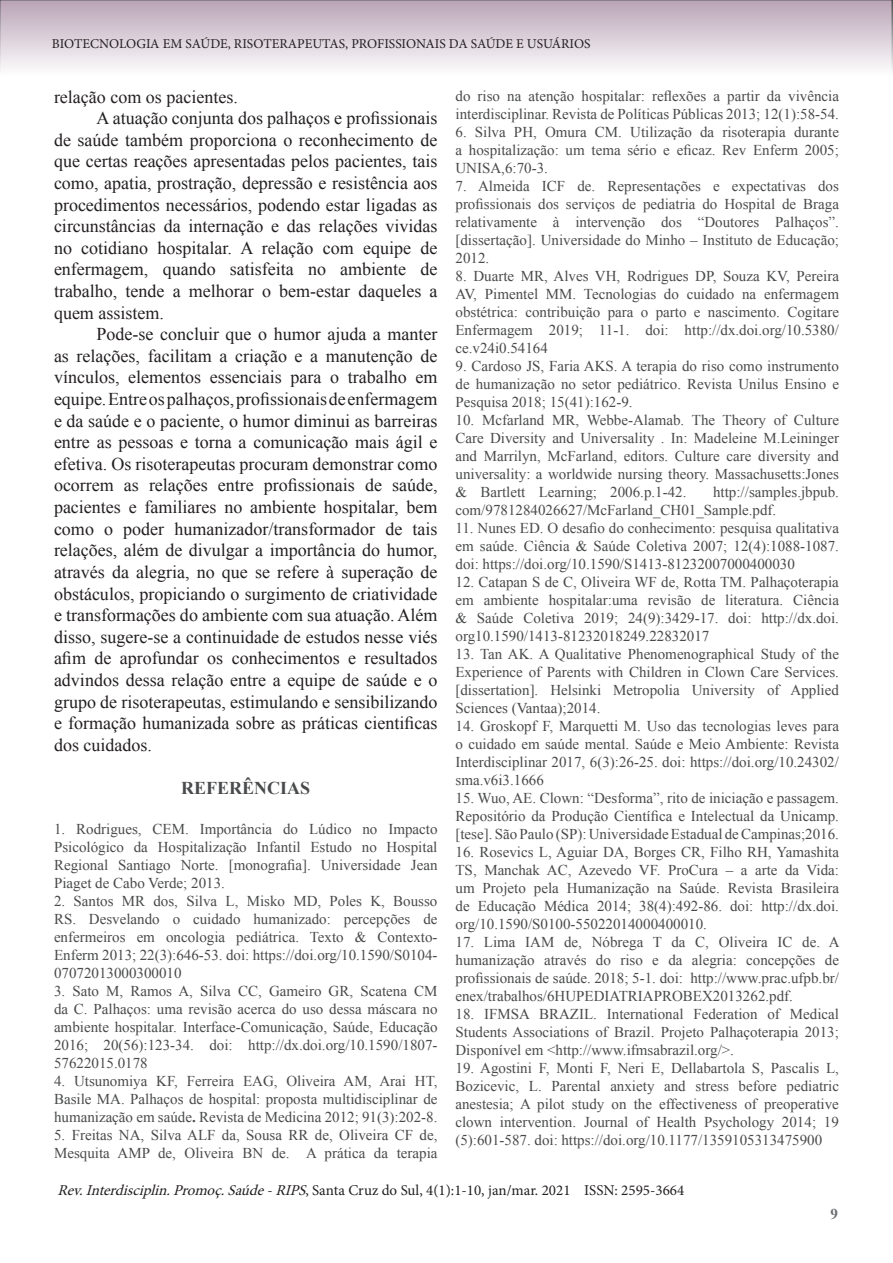
<style>
.page{position:relative;width:893px;height:1263px;background:#fff}
.page>*{position:absolute;margin:0;border:0;box-sizing:border-box;transform-origin:0 0}
.Normal__Web{font:18px/21.6px "Times New Roman";color:#231f20;text-align:justify}
.t1{font:700 18px "Times New Roman";color:#494a4b}
.ref{font:15px/18px "Times New Roman";color:#494a4b;text-align:justify}
.t2{font:15px "Minion Pro";color:#231f20}
.t3{font:700 15px "Times New Roman";color:#6c6d70}
.t4{font:13.5px "Minion Pro";color:#231f20}
.s1{font-weight:700}
.s2{font-style:italic}
</style>
<div class="page">
<svg style="left:0;top:0;width:893px;height:72px;background:#d8cdd7"></svg>
<p class="t4" style="left:52px;top:35px;width:540px">BIOTECNOLOGIA EM SAÚDE, RISOTERAPEUTAS, PROFISSIONAIS DA SAÚDE E USUÁRIOS</p>
<p class="Normal__Web" style="left:54px;top:86px;width:185px">relação com os pacientes.</p>
<p class="Normal__Web" style="left:54px;top:107px;width:385px;text-indent:43px">A atuação conjunta dos palhaços e profissionais de saúde também proporciona o reconhecimento de que certas reações apresentadas pelos pacientes, tais como, apatia, prostração, depressão e resistência aos procedimentos necessários, podendo estar ligadas as circunstâncias da internação e das relações vividas no cotidiano hospitalar. A relação com equipe de enfermagem, quando satisfeita no ambiente de trabalho, tende a melhorar o bem-estar daqueles a quem assistem.</p>
<p class="Normal__Web" style="left:54px;top:323px;width:385px;text-indent:43px">Pode-se concluir que o humor ajuda a manter as relações, facilitam a criação e a manutenção de vínculos, elementos essenciais para o trabalho em equipe. Entre os palhaços, profissionais de enfermagem e da saúde e o paciente, o humor diminui as barreiras entre as pessoas e torna a comunicação mais ágil e efetiva. Os risoterapeutas procuram demonstrar como ocorrem as relações entre profissionais de saúde, pacientes e familiares no ambiente hospitalar, bem como o poder humanizador/transformador de tais relações, além de divulgar a importância do humor, através da alegria, no que se refere à superação de obstáculos, propiciando o surgimento de criatividade e transformações do ambiente com sua atuação. Além disso, sugere-se a continuidade de estudos nesse viés afim de aprofundar os conhecimentos e resultados advindos dessa relação entre a equipe de saúde e o grupo de risoterapeutas, estimulando e sensibilizando e formação humanizada sobre as práticas cientificas dos cuidados.</p>
<p class="t1" style="left:181px;top:775px;width:131px">REFERÊNCIAS</p>
<p class="ref" style="left:54px;top:819px;width:385px">1. Rodrigues, CEM. Importância do Lúdico no Impacto Psicológico da Hospitalização Infantil Estudo no Hospital Regional Santiago Norte. [monografia]. Universidade Jean Piaget de Cabo Verde; 2013.</p>
<p class="ref" style="left:54px;top:891px;width:385px">2. Santos MR dos, Silva L, Misko MD, Poles K, Bousso RS. Desvelando o cuidado humanizado: percepções de enfermeiros em oncologia pediátrica. Texto &amp; Contexto-Enferm 2013; 22(3):646-53. doi: https://doi.org/10.1590/S0104- 07072013000300010</p>
<p class="ref" style="left:54px;top:981px;width:385px">3. Sato M, Ramos A, Silva CC, Gameiro GR, Scatena CM da C. Palhaços: uma revisão acerca do uso dessa máscara no ambiente hospitalar. Interface-Comunicação, Saúde, Educação 2016; 20(56):123-34. doi: http://dx.doi.org/10.1590/1807- 57622015.0178</p>
<p class="ref" style="left:54px;top:1071px;width:385px">4. Utsunomiya KF, Ferreira EAG, Oliveira AM, Arai HT, Basile MA. Palhaços de hospital: proposta multidisciplinar de humanização em saúde<span class="s1">.</span> Revista de Medicina 2012; 91(3):202-8.</p>
<p class="ref" style="left:54px;top:1125px;width:385px">5. Freitas NA, Silva ALF da, Sousa RR de, Oliveira CF de,<br>Mesquita AMP de, Oliveira BN de. A prática da terapia</p>
<p class="ref" style="left:455px;top:86px;width:385px">do riso na atenção hospitalar: reflexões a partir da vivência interdisciplinar. Revista de Políticas Públicas 2013; 12(1):58-54.</p>
<p class="ref" style="left:455px;top:122px;width:385px">6. Silva PH, Omura CM. Utilização da risoterapia durante a hospitalização: um tema sério e eficaz. Rev Enferm 2005; UNISA,6:70-3.</p>
<p class="ref" style="left:455px;top:176px;width:385px">7. Almeida ICF de. Representações e expectativas dos profissionais dos serviços de pediatria do Hospital de Braga relativamente à intervenção dos “Doutores Palhaços”. [dissertação]. Universidade do Minho – Instituto de Educação; 2012.</p>
<p class="ref" style="left:455px;top:266px;width:385px">8. Duarte MR, Alves VH, Rodrigues DP, Souza KV, Pereira AV, Pimentel MM. Tecnologias do cuidado na enfermagem obstétrica: contribuição para o parto e nascimento. Cogitare Enfermagem 2019; 11-1. doi: http://dx.doi.org/10.5380/ ce.v24i0.54164</p>
<p class="ref" style="left:455px;top:356px;width:385px">9. Cardoso JS, Faria AKS. A terapia do riso como instrumento de humanização no setor pediátrico. Revista Unilus Ensino e Pesquisa 2018; 15(41):162-9.</p>
<p class="ref" style="left:455px;top:410px;width:385px">10. Mcfarland MR, Webbe-Alamab. The Theory of Culture Care Diversity and Universality . In: Madeleine M.Leininger and Marrilyn, McFarland, editors. Culture care diversity and universality: a worldwide nursing theory. Massachusetts:Jones &amp; Bartlett Learning; 2006.p.1-42.</p>
<p class="ref" style="left:455px;top:482px;width:385px;text-indent:258px">http://samples.jbpub. com/9781284026627/McFarland_CH01_Sample.pdf.</p>
<p class="ref" style="left:455px;top:518px;width:385px">11. Nunes ED. O desafio do conhecimento: pesquisa qualitativa em saúde. Ciência &amp; Saúde Coletiva 2007; 12(4):1088-1087. doi: https://doi.org/10.1590/S1413-81232007000400030</p>
<p class="ref" style="left:455px;top:572px;width:385px">12. Catapan S de C, Oliveira WF de, Rotta TM. Palhaçoterapia em ambiente hospitalar:uma revisão de literatura. Ciência &amp; Saúde Coletiva 2019; 24(9):3429-17. doi: http://dx.doi. org10.1590/1413-81232018249.22832017</p>
<p class="ref" style="left:455px;top:644px;width:385px">13. Tan AK. A Qualitative Phenomenographical Study of the Experience of Parents with Children in Clown Care Services. [dissertation]. Helsinki Metropolia University of Applied Sciences (Vantaa);2014.</p>
<p class="ref" style="left:455px;top:716px;width:385px">14. Groskopf F, Marquetti M. Uso das tecnologias leves para o cuidado em saúde mental. Saúde e Meio Ambiente: Revista Interdisciplinar 2017, 6(3):26-25. doi: https://doi.org/10.24302/ sma.v6i3.1666</p>
<p class="ref" style="left:455px;top:788px;width:385px">15. Wuo, AE. Clown: “Desforma”, rito de iniciação e passagem.<br>Repositório da Produção Científica e Intelectual da Unicamp. [tese]. São Paulo (SP): Universidade Estadual de Campinas;2016.</p>
<p class="ref" style="left:455px;top:842px;width:385px">16. Rosevics L, Aguiar DA, Borges CR, Filho RH, Yamashita TS, Manchak AC, Azevedo VF. ProCura – a arte da Vida: um Projeto pela Humanização na Saúde. Revista Brasileira de Educação Médica 2014; 38(4):492-86. doi: http://dx.doi. org/10.1590/S0100-55022014000400010.</p>
<p class="ref" style="left:455px;top:932px;width:386px">17. Lima IAM de, Nóbrega T da C, Oliveira IC de. A humanização através do riso e da alegria: concepções de profissionais de saúde. 2018; 5-1. doi: http://www.prac.ufpb.br/ enex/trabalhos/6HUPEDIATRIAPROBEX2013262.pdf.</p>
<p class="ref" style="left:455px;top:1004px;width:385px">18. IFMSA BRAZIL. International Federation of Medical Students Associations of Brazil. Projeto Palhaçoterapia 2013; Disponível em &lt;http://www.ifmsabrazil.org/&gt;.</p>
<p class="ref" style="left:455px;top:1058px;width:385px">19. Agostini F, Monti F, Neri E, Dellabartola S, Pascalis L, Bozicevic, L. Parental anxiety and stress before pediatric anestesia; A pilot study on the effectiveness of preoperative clown intervention. Journal of Health Psychology 2014; 19 (5):601-587. doi: https://doi.org/10.1177/1359105313475900</p>
<p class="t2" style="left:57px;top:1180px;width:628px"><span class="s2">Rev.Interdisciplin.Promoç.Saúde-RIPS</span>, Santa Cruz do Sul, 4(1):1-10, jan/mar. 2021 ISSN: 2595-3664</p>
<p class="t3" style="left:831px;top:1204px;width:9px">9</p>
</div>
